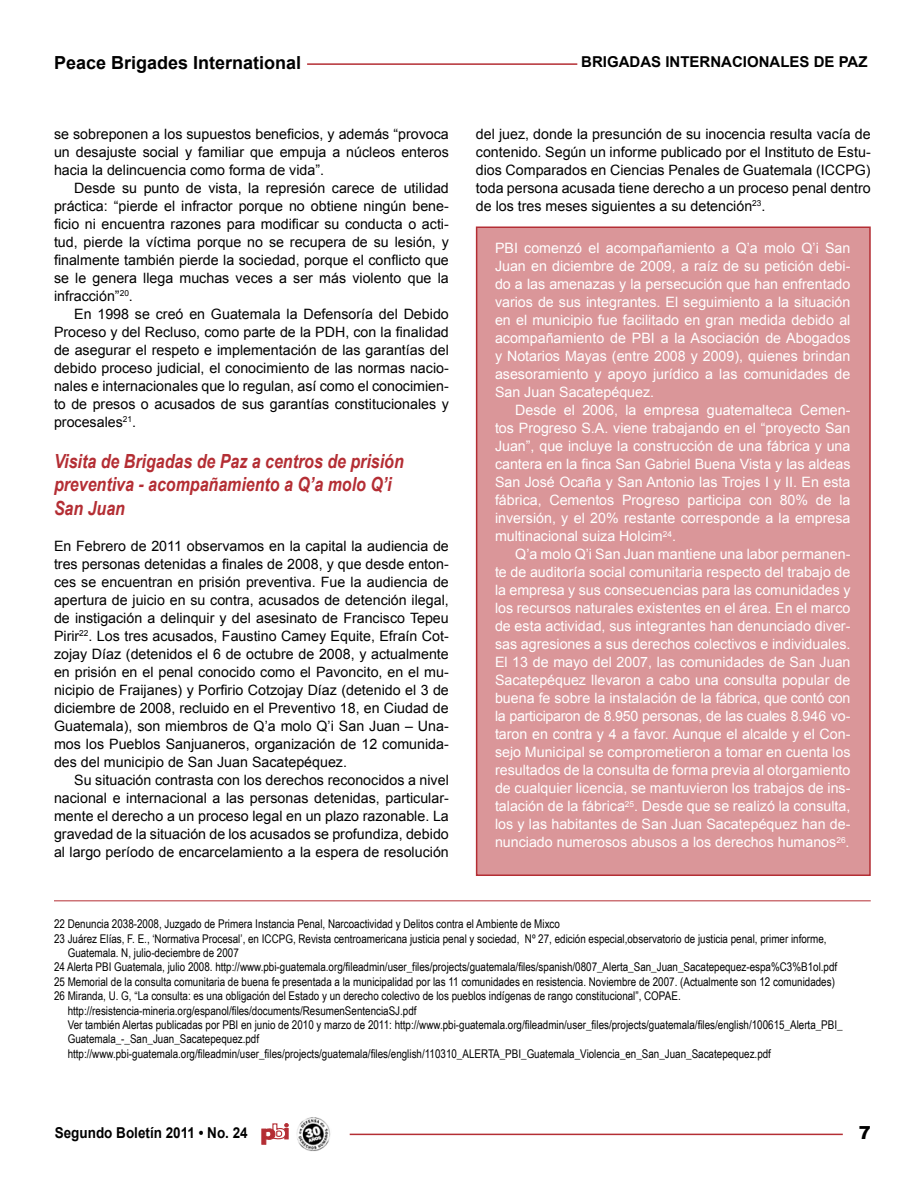
<style>
.page{position:relative;width:918px;height:1188px;background:#fff}
.page>*{position:absolute;margin:0;border:0;box-sizing:border-box;transform-origin:0 0}
.t1{font:italic 700 19.5px/23.4px "Arial Narrow";color:#b42e34}
.t2{font:700 18px "Arial";color:#000}
.t3{font:700 15px "Arial";color:#000}
.t4{font:700 15px "Arial";color:#000;scale:.9 1}
.t5{font:14.25px/18px "Arial";color:#000;text-align:justify}
.t6{font:14.25px/18px "Arial";color:#fff;text-align:justify}
.t7{font:12px "Arial Narrow";color:#000}
</style>
<div class="page">
<hr style="left:350px;top:1134px;width:493px;height:1px;background:#b42e34">
<svg style="left:261px;top:1123px;width:27px;height:22px"></svg>
<hr style="left:307px;top:63px;width:270px;height:2px;background:#b42e34">
<img style="left:296px;top:1117px;width:35px;height:34px">
<div style="left:477px;top:227px;width:393px;height:648px;background:#da9699"></div>
<div style="left:476px;top:226px;width:395px;height:650px;border:2px solid #b42e34"></div>
<hr style="left:54px;top:900px;width:817px;height:1px;background:#b42e34">
<p class="t2" style="left:54px;top:53px;width:249px">Peace Brigades International</p>
<p class="t3" style="left:581px;top:54px;width:288px">BRIGADAS INTERNACIONALES DE PAZ</p>
<p class="t5" style="left:54px;top:125px;width:396px">se sobreponen a los supuestos beneficios, y además “provoca un desajuste social y familiar que empuja a núcleos enteros hacia la delincuencia como forma de vida”.</p>
<p class="t5" style="left:54px;top:179px;width:396px;text-indent:20px">Desde su punto de vista, la represión carece de utilidad práctica: “pierde el infractor porque no obtiene ningún bene&shy;ficio ni encuentra razones para modificar su conducta o acti&shy;tud, pierde la víctima porque no se recupera de su lesión, y finalmente también pierde la sociedad, porque el conflicto que se le genera llega muchas veces a ser más violento que la infracción”<sup>20</sup>.</p>
<p class="t5" style="left:54px;top:305px;width:396px;text-indent:20px">En 1998 se creó en Guatemala la Defensoría del Debido Proceso y del Recluso, como parte de la PDH, con la finalidad de asegurar el respeto e implementación de las garantías del debido proceso judicial, el conocimiento de las normas nacio&shy;nales e internacionales que lo regulan, así como el conocimien&shy;to de presos o acusados de sus garantías constitucionales y procesales<sup>21</sup>.</p>
<h1 class="t1" style="left:54px;top:449px;width:351px">Visita de Brigadas de Paz a centros de prisión preventiva - acompañamiento a Q’a molo Q’i<br>San Juan</h1>
<p class="t5" style="left:54px;top:537px;width:396px">En Febrero de 2011 observamos en la capital la audiencia de tres personas detenidas a finales de 2008, y que desde enton&shy;ces se encuentran en prisión preventiva. Fue la audiencia de apertura de juicio en su contra, acusados de detención ilegal, de instigación a delinquir y del asesinato de Francisco Tepeu Pirir<sup>22</sup>. Los tres acusados, Faustino Camey Equite, Efraín Cot&shy;zojay Díaz (detenidos el 6 de octubre de 2008, y actualmente en prisión en el penal conocido como el Pavoncito, en el mu&shy;nicipio de Fraijanes) y Porfirio Cotzojay Díaz (detenido el 3 de diciembre de 2008, recluido en el Preventivo 18, en Ciudad de Guatemala), son miembros de Q’a molo Q’i San Juan – Una&shy;mos los Pueblos Sanjuaneros, organización de 12 comunida&shy;des del municipio de San Juan Sacatepéquez.</p>
<p class="t5" style="left:54px;top:771px;width:396px;text-indent:20px">Su situación contrasta con los derechos reconocidos a nivel nacional e internacional a las personas detenidas, particular&shy;mente el derecho a un proceso legal en un plazo razonable. La gravedad de la situación de los acusados se profundiza, debido al largo período de encarcelamiento a la espera de resolución</p>
<p class="t5" style="left:476px;top:125px;width:396px">del juez, donde la presunción de su inocencia resulta vacía de contenido. Según un informe publicado por el Instituto de Estu&shy;dios Comparados en Ciencias Penales de Guatemala (ICCPG) toda persona acusada tiene derecho a un proceso penal dentro de los tres meses siguientes a su detención<sup>23</sup>.</p>
<p class="t6" style="left:495px;top:239px;width:357px">PBI comenzó el acompañamiento a Q’a molo Q’i San Juan en diciembre de 2009, a raíz de su petición debi&shy;do a las amenazas y la persecución que han enfrentado varios de sus integrantes. El seguimiento a la situación en el municipio fue facilitado en gran medida debido al acompañamiento de PBI a la Asociación de Abogados y Notarios Mayas (entre 2008 y 2009), quienes brindan asesoramiento y apoyo jurídico a las comunidades de San Juan Sacatepéquez.</p>
<p class="t6" style="left:495px;top:401px;width:357px;text-indent:20px">Desde el 2006, la empresa guatemalteca Cemen&shy;tos Progreso S.A. viene trabajando en el “proyecto San Juan”, que incluye la construcción de una fábrica y una cantera en la finca San Gabriel Buena Vista y las aldeas San José Ocaña y San Antonio las Trojes I y II. En esta fábrica, Cementos Progreso participa con 80% de la inversión, y el 20% restante corresponde a la empresa multinacional suiza Holcim<sup>24</sup>.</p>
<p class="t6" style="left:495px;top:545px;width:357px;text-indent:20px">Q’a molo Q’i San Juan mantiene una labor permanen&shy;te de auditoría social comunitaria respecto del trabajo de la empresa y sus consecuencias para las comunidades y los recursos naturales existentes en el área. En el marco de esta actividad, sus integrantes han denunciado diver&shy;sas agresiones a sus derechos colectivos e individuales.<br>El 13 de mayo del 2007, las comunidades de San Juan Sacatepéquez llevaron a cabo una consulta popular de buena fe sobre la instalación de la fábrica, que contó con la participaron de 8.950 personas, de las cuales 8.946 vo&shy;taron en contra y 4 a favor. Aunque el alcalde y el Con&shy;sejo Municipal se comprometieron a tomar en cuenta los resultados de la consulta de forma previa al otorgamiento de cualquier licencia, se mantuvieron los trabajos de ins&shy;talación de la fábrica<sup>25</sup>. Desde que se realizó la consulta, los y las habitantes de San Juan Sacatepéquez han de&shy;nunciado numerosos abusos a los derechos humanos<sup>26</sup>.</p>
<p class="t7" style="left:54px;top:917px;width:508px">22 Denuncia 2038-2008, Juzgado de Primera Instancia Penal, Narcoactividad y Delitos contra el Ambiente de Mixco</p>
<p class="t7" style="left:54px;top:932px;width:774px">23 Juárez Elías, F. E., ‘Normativa Procesal’, en ICCPG, Revista centroamericana justicia penal y sociedad, Nº 27, edición especial,observatorio de justicia penal, primer informe,</p>
<p class="t7" style="left:68px;top:946px;width:173px">Guatemala. N, julio-deciembre de 2007</p>
<p class="t7" style="left:54px;top:960px;width:785px">24 Alerta PBI Guatemala, julio 2008. http://www.pbi-guatemala.org/fileadmin/user_files/projects/guatemala/files/spanish/0807_Alerta_San_Juan_Sacatepequez-espa%C3%B1ol.pdf</p>
<p class="t7" style="left:54px;top:975px;width:782px">25 Memorial de la consulta comunitaria de buena fe presentada a la municipalidad por las 11 comunidades en resistencia. Noviembre de 2007. (Actualmente son 12 comunidades)</p>
<p class="t7" style="left:54px;top:989px;width:628px">26 Miranda, U. G, “La consulta: es una obligación del Estado y un derecho colectivo de los pueblos indígenas de rango constitucional”, COPAE.</p>
<p class="t7" style="left:68px;top:1004px;width:350px">http://resistencia-mineria.org/espanol/files/documents/ResumenSentenciaSJ.pdf</p>
<p class="t7" style="left:68px;top:1018px;width:776px">Ver también Alertas publicadas por PBI en junio de 2010 y marzo de 2011: http://www.pbi-guatemala.org/fileadmin/user_files/projects/guatemala/files/english/100615_Alerta_PBI_</p>
<p class="t7" style="left:68px;top:1032px;width:193px">Guatemala_-_San_Juan_Sacatepequez.pdf</p>
<p class="t7" style="left:68px;top:1047px;width:705px">http://www.pbi-guatemala.org/fileadmin/user_files/projects/guatemala/files/english/110310_ALERTA_PBI_Guatemala_Violencia_en_San_Juan_Sacatepequez.pdf</p>
<p class="t4" style="left:55px;top:1124px;width:216px">Segundo Boletín 2011 • No. 24</p>
</div>
